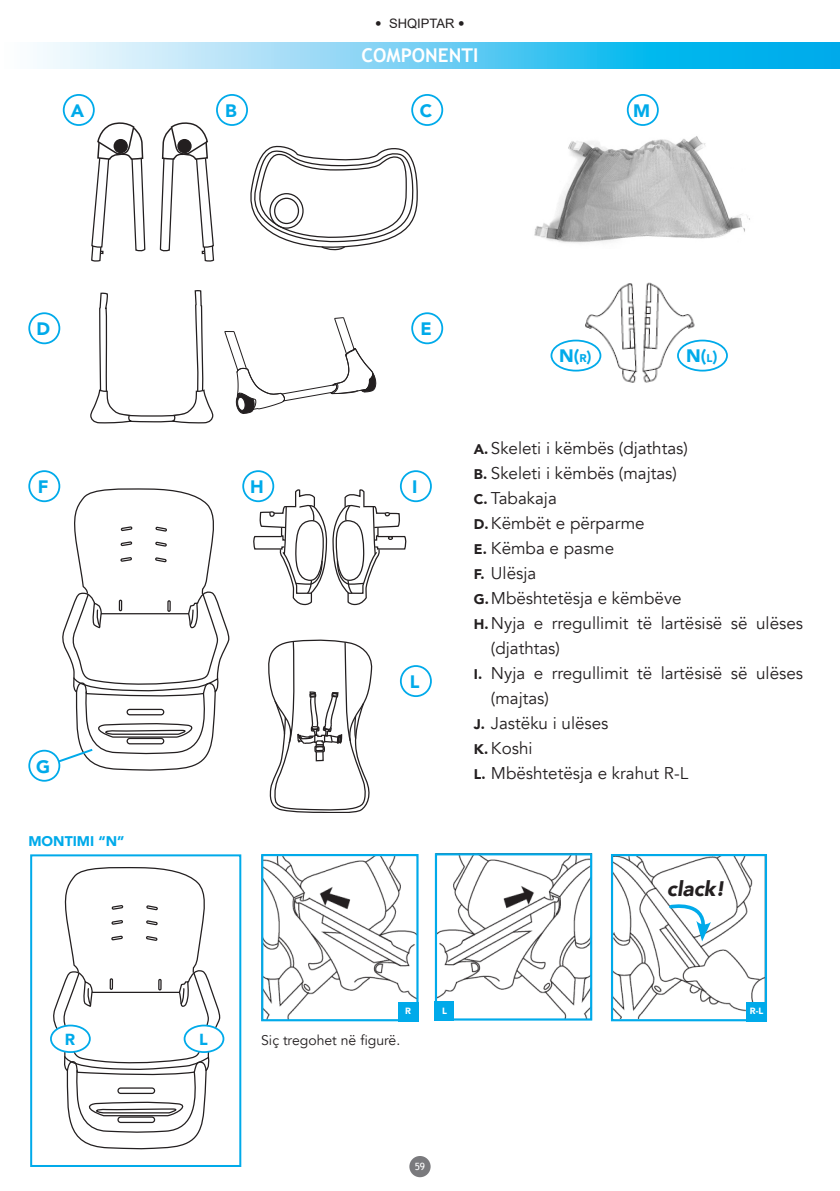
<style>
.page{position:relative;width:840px;height:1191px;background:#fff}
.page>*{position:absolute;margin:0;border:0;box-sizing:border-box;transform-origin:0 0}
.testi_8_5regular{font:italic 900 21px "Avenir";color:#231f20}
.t1{font:700 19px "Trebuchet MS";color:#fff}
.testi_8_5regular-2{font:900 18px "Avenir";color:#00aaea}
.t2{font:17px/25px "Avenir";color:#231f20}
.testi_8_5regular-3{font:900 16px "Avenir";color:#00aaea}
.testi_8_5regular-4{font:14px "Avenir";color:#231f20}
.testi_8_5regular-5{font:900 14px "Avenir";color:#00aaea}
.t3{font:13px "Arial";color:#231f20}
.t4{font:10px "Trebuchet MS";color:#fff}
.testi_8_5regular-6{font:900 9px "Avenir";color:#fff}
.s1{font-family:"Avenir"}
.s2{font-size:11.2px}
.s3{font-size:16px}
.s4{font-weight:900;font-size:14px}
</style>
<div class="page">
<div style="left:409px;top:1156px;width:21px;height:21px;background:#7a7a7d;border-radius:50%"></div>
<svg style="left:37px;top:43px;width:802px;height:25px;background:#69cff3"></svg>
<svg style="left:250px;top:145px;width:168px;height:106px"></svg>
<div style="left:269px;top:193px;width:34px;height:36px;border:1px solid #231f20;border-radius:50%"></div>
<svg style="left:253px;top:489px;width:73px;height:117px"></svg>
<svg style="left:332px;top:489px;width:74px;height:117px"></svg>
<svg style="left:268px;top:639px;width:104px;height:174px"></svg>
<div style="left:315px;top:751px;width:8px;height:10px;border:1px solid #231f20"></div>
<svg style="left:90px;top:114px;width:56px;height:147px"></svg>
<div style="left:114px;top:140px;width:13px;height:12px;background:#231f20;border-radius:50%"></div>
<div style="left:113px;top:139px;width:15px;height:14px;border:1px solid #231f20;border-radius:50%"></div>
<svg style="left:159px;top:122px;width:56px;height:139px"></svg>
<div style="left:178px;top:140px;width:13px;height:12px;background:#231f20;border-radius:50%"></div>
<div style="left:177px;top:139px;width:14px;height:14px;border:1px solid #231f20;border-radius:50%"></div>
<svg style="left:90px;top:290px;width:124px;height:134px"></svg>
<svg style="left:224px;top:317px;width:152px;height:97px"></svg>
<svg style="left:52px;top:867px;width:170px;height:283px"></svg>
<div style="left:30px;top:854px;width:211px;height:313px;border:2px solid #00aaea"></div>
<div style="left:64px;top:95px;width:30px;height:30px;background:#fff;border-radius:50%"></div>
<div style="left:63px;top:94px;width:32px;height:32px;border:2px solid #00aaea;border-radius:50%"></div>
<div style="left:411px;top:94px;width:32px;height:32px;border:2px solid #00aaea;border-radius:50%"></div>
<div style="left:28px;top:470px;width:32px;height:32px;border:2px solid #00aaea;border-radius:50%"></div>
<div style="left:28px;top:749px;width:32px;height:32px;border:2px solid #00aaea;border-radius:50%"></div>
<div style="left:400px;top:471px;width:30px;height:30px;background:#fff;border-radius:50%"></div>
<div style="left:399px;top:470px;width:32px;height:32px;border:2px solid #00aaea;border-radius:50%"></div>
<div style="left:243px;top:471px;width:30px;height:30px;background:#fff;border-radius:50%"></div>
<div style="left:242px;top:470px;width:32px;height:32px;border:2px solid #00aaea;border-radius:50%"></div>
<div style="left:216px;top:94px;width:32px;height:32px;border:2px solid #00aaea;border-radius:50%"></div>
<div style="left:411px;top:312px;width:32px;height:32px;border:2px solid #00aaea;border-radius:50%"></div>
<div style="left:28px;top:312px;width:32px;height:32px;border:2px solid #00aaea;border-radius:50%"></div>
<div style="left:399px;top:665px;width:32px;height:32px;border:2px solid #00aaea;border-radius:50%"></div>
<div style="left:51px;top:1025px;width:39px;height:27px;background:#fff;border-radius:50%"></div>
<div style="left:50px;top:1024px;width:41px;height:29px;border:2px solid #00aaea;border-radius:50%"></div>
<div style="left:184px;top:1025px;width:39px;height:27px;background:#fff;border-radius:50%"></div>
<div style="left:183px;top:1024px;width:41px;height:29px;border:2px solid #00aaea;border-radius:50%"></div>
<div style="left:626px;top:94px;width:32px;height:32px;border:2px solid #00aaea;border-radius:50%"></div>
<svg style="left:56px;top:487px;width:174px;height:285px"></svg>
<img style="left:534px;top:136px;width:216px;height:107px">
<img style="left:585px;top:282px;width:114px;height:101px">
<div style="left:551px;top:340px;width:49px;height:31px;background:#fff;border-radius:50%"></div>
<div style="left:550px;top:340px;width:51px;height:31px;border:2px solid #00aaea;border-radius:50%"></div>
<div style="left:677px;top:340px;width:49px;height:31px;background:#fff;border-radius:50%"></div>
<div style="left:676px;top:340px;width:51px;height:31px;border:2px solid #00aaea;border-radius:50%"></div>
<img style="left:264px;top:857px;width:151px;height:161px">
<div style="left:261px;top:854px;width:157px;height:167px;border:2px solid #00aaea"></div>
<img style="left:613px;top:857px;width:150px;height:161px">
<div style="left:610px;top:854px;width:156px;height:167px;border:2px solid #00aaea"></div>
<svg style="left:667px;top:900px;width:43px;height:41px"></svg>
<div style="left:397px;top:1002px;width:21px;height:19px;background:#00aaea"></div>
<div style="left:745px;top:1002px;width:21px;height:19px;background:#00aaea"></div>
<img style="left:434px;top:853px;width:159px;height:168px">
<div style="left:434px;top:853px;width:158px;height:167px;border:2px solid #00aaea"></div>
<div style="left:434px;top:1001px;width:20px;height:19px;background:#00aaea"></div>
<p class="t3" style="left:375px;top:14px;width:91px"><span class="s1">•</span> SHQIPTAR <span class="s1">•</span></p>
<p class="t1" style="left:361px;top:44px;width:118px">COMPONENTI</p>
<p class="testi_8_5regular-2" style="left:71px;top:95px;width:15px">A</p>
<p class="testi_8_5regular-2" style="left:419px;top:95px;width:14px">C</p>
<p class="testi_8_5regular-2" style="left:225px;top:95px;width:13px">B</p>
<p class="testi_8_5regular-2" style="left:36px;top:314px;width:15px">D</p>
<p class="testi_8_5regular-2" style="left:420px;top:314px;width:13px">E</p>
<p class="testi_8_5regular-2" style="left:632px;top:95px;width:18px">M</p>
<p class="testi_8_5regular-2" style="left:558px;top:340px;width:34px">N(<span class="s2">r</span><span class="s3">)</span></p>
<p class="testi_8_5regular-2" style="left:685px;top:340px;width:33px">N(<span class="s2">l</span><span class="s3">)</span></p>
<p class="testi_8_5regular-2" style="left:38px;top:472px;width:12px">F</p>
<p class="testi_8_5regular-2" style="left:36px;top:751px;width:16px">G</p>
<p class="testi_8_5regular-5" style="left:28px;top:829px;width:97px">MONTIMI “N”</p>
<p class="testi_8_5regular-2" style="left:250px;top:472px;width:15px">H</p>
<p class="testi_8_5regular-2" style="left:412px;top:472px;width:7px">I</p>
<p class="testi_8_5regular-2" style="left:409px;top:666px;width:11px">L</p>
<p class="t2" style="left:473px;top:436px;width:215px"><span class="s4">A.</span> Skeleti i këmbës (djathtas)</p>
<p class="t2" style="left:473px;top:461px;width:204px"><span class="s4">B.</span> Skeleti i këmbës (majtas)</p>
<p class="t2" style="left:473px;top:486px;width:84px"><span class="s4">C.</span> Tabakaja</p>
<p class="t2" style="left:473px;top:511px;width:172px"><span class="s4">D.</span> Këmbët e përparme</p>
<p class="t2" style="left:473px;top:536px;width:142px"><span class="s4">E.</span> Këmba e pasme</p>
<p class="t2" style="left:473px;top:561px;width:64px"><span class="s4">F.</span> Ulësja</p>
<p class="t2" style="left:473px;top:586px;width:209px"><span class="s4">G.</span>Mbështetësja e këmbëve</p>
<p class="t2" style="left:490px;top:611px;width:313px;text-indent:-17px"><span class="s4">H.</span> Nyja e rregullimit të lartësisë së ulëses (djathtas)</p>
<p class="t2" style="left:490px;top:661px;width:313px;text-indent:-17px"><span class="s4">I.</span> Nyja e rregullimit të lartësisë së ulëses (majtas)</p>
<p class="t2" style="left:473px;top:711px;width:136px"><span class="s4">J.</span> Jastëku i ulëses</p>
<p class="t2" style="left:473px;top:736px;width:60px"><span class="s4">K.</span> Koshi</p>
<p class="t2" style="left:473px;top:761px;width:216px"><span class="s4">L.</span> Mbështetësja e krahut R-L</p>
<p class="testi_8_5regular" style="left:666px;top:871px;width:59px">clack!</p>
<p class="testi_8_5regular-3" style="left:65px;top:1025px;width:12px">R</p>
<p class="testi_8_5regular-3" style="left:199px;top:1025px;width:10px">L</p>
<p class="testi_8_5regular-6" style="left:405px;top:1003px;width:7px">R</p>
<p class="testi_8_5regular-6" style="left:442px;top:1003px;width:6px">L</p>
<p class="testi_8_5regular-6" style="left:749px;top:1003px;width:15px">R-L</p>
<p class="testi_8_5regular-4" style="left:261px;top:1031px;width:140px">Siç tregohet në figurë.</p>
<p class="t4" style="left:414px;top:1160px;width:12px">59</p>
</div>
